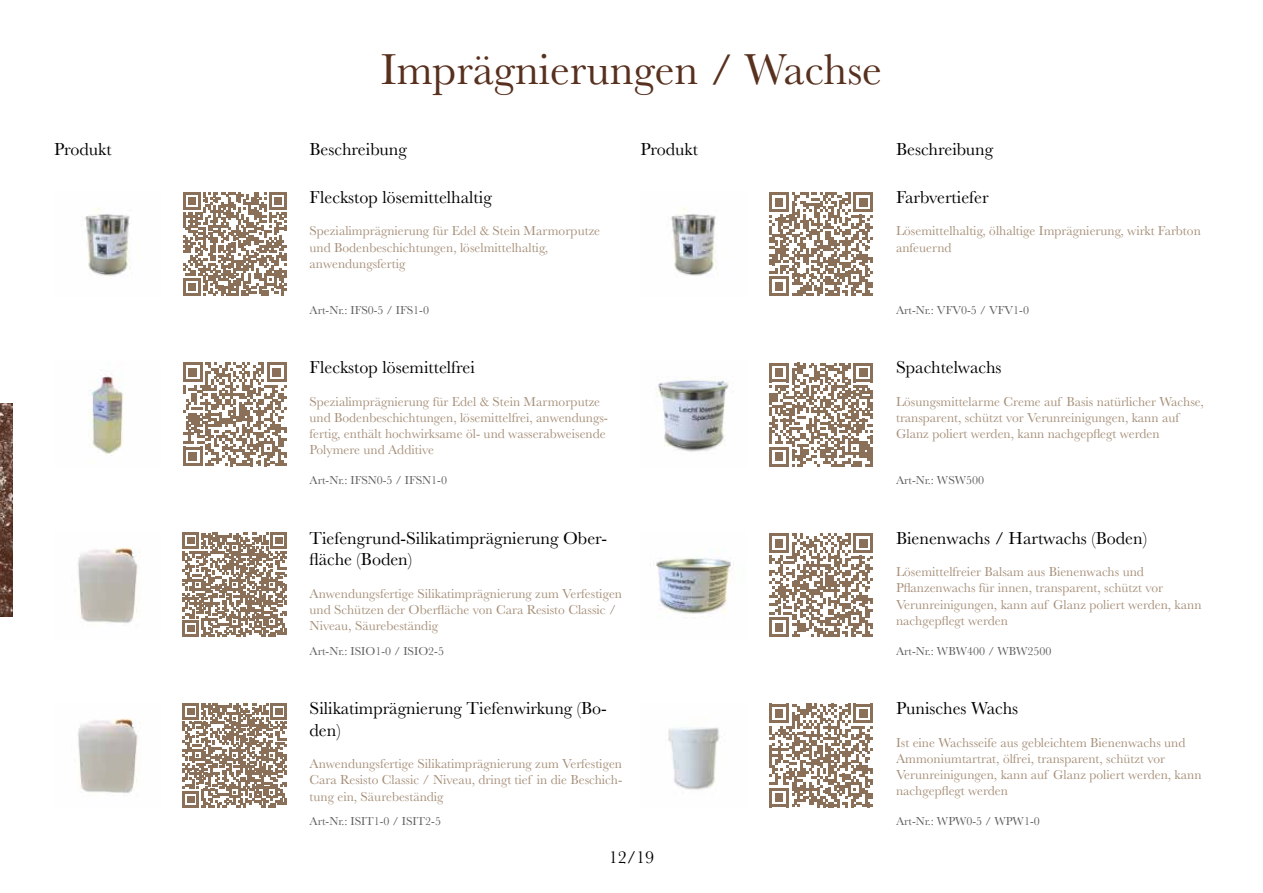
<style>
.page{position:relative;width:1263px;height:893px;background:#fff}
.page>*{position:absolute;margin:0;border:0;box-sizing:border-box;transform-origin:0 0}
.t1{font:45px "Baskerville";color:#58301e}
.t2{font:18px/21.6px "Baskerville";color:#000}
.t3{font:13.5px/16.2px "Baskerville";color:#a68f79}
.t4{font:12px "Baskerville";color:#5f5e5e}
</style>
<div class="page">
<img style="left:0;top:404px;width:12px;height:213px">
<img style="left:85px;top:208px;width:46px;height:68px">
<img style="left:671px;top:208px;width:46px;height:68px">
<svg style="left:183px;top:192px;width:104px;height:104px"></svg>
<svg style="left:769px;top:192px;width:104px;height:104px"></svg>
<img style="left:89px;top:371px;width:35px;height:83px">
<img style="left:656px;top:378px;width:73px;height:74px">
<svg style="left:183px;top:362px;width:104px;height:104px"></svg>
<svg style="left:769px;top:363px;width:104px;height:103px"></svg>
<hr style="left:870px;top:447px;width:3px;height:19px;background:#8a7058">
<img style="left:78px;top:548px;width:62px;height:75px">
<img style="left:656px;top:557px;width:78px;height:57px">
<svg style="left:183px;top:533px;width:104px;height:104px"></svg>
<svg style="left:769px;top:533px;width:104px;height:104px"></svg>
<img style="left:78px;top:718px;width:62px;height:75px">
<img style="left:668px;top:727px;width:52px;height:63px">
<svg style="left:182px;top:703px;width:94px;height:105px"></svg>
<svg style="left:183px;top:703px;width:104px;height:104px"></svg>
<svg style="left:769px;top:704px;width:104px;height:103px"></svg>
<h1 class="t1" style="left:381px;top:41px;width:503px">Imprägnierungen / Wachse</h1>
<h2 class="t2" style="left:54px;top:139px;width:59px">Produkt</h2>
<h2 class="t2" style="left:310px;top:139px;width:99px">Beschreibung</h2>
<h2 class="t2" style="left:640px;top:139px;width:59px">Produkt</h2>
<h2 class="t2" style="left:896px;top:139px;width:99px">Beschreibung</h2>
<h2 class="t2" style="left:310px;top:187px;width:184px">Fleckstop lösemittelhaltig</h2>
<p class="t3" style="left:310px;top:223px;width:292px">Spezialimprägnierung für Edel &amp; Stein Marmorputze und Bodenbeschichtungen, löselmittelhaltig, anwendungsfertig</p>
<h2 class="t2" style="left:896px;top:187px;width:94px">Farbvertiefer</h2>
<p class="t3" style="left:896px;top:223px;width:306px">Lösemittelhaltig, ölhaltige Imprägnierung, wirkt Farbton anfeuernd</p>
<p class="t4" style="left:310px;top:302px;width:121px">Art-Nr.: IFS0-5 / IFS1-0</p>
<p class="t4" style="left:896px;top:302px;width:134px">Art-Nr.: VFV0-5 / VFV1-0</p>
<h2 class="t2" style="left:310px;top:357px;width:167px">Fleckstop lösemittelfrei</h2>
<p class="t3" style="left:310px;top:393px;width:300px">Spezialimprägnierung für Edel &amp; Stein Marmorputze und Bodenbeschichtungen, lösemittelfrei, anwendungs&shy;fertig, enthält hochwirksame öl- und wasserabweisende Polymere und Additive</p>
<h2 class="t2" style="left:896px;top:357px;width:107px">Spachtelwachs</h2>
<p class="t3" style="left:896px;top:393px;width:309px">Lösungsmittelarme Creme auf Basis natürlicher Wachse, transparent, schützt vor Verunreinigungen, kann auf<br>Glanz poliert werden, kann nachgepflegt werden</p>
<p class="t4" style="left:310px;top:473px;width:139px">Art-Nr.: IFSN0-5 / IFSN1-0</p>
<p class="t4" style="left:896px;top:473px;width:90px">Art-Nr.: WSW500</p>
<h2 class="t2" style="left:310px;top:527px;width:299px">Tiefengrund-Silikatimprägnierung Ober&shy;fläche (Boden)</h2>
<p class="t3" style="left:310px;top:585px;width:314px">Anwendungsfertige Silikatimprägnierung zum Verfestigen und Schützen der Oberfläche von Cara Resisto Classic /<br>Niveau, Säurebeständig</p>
<h2 class="t2" style="left:896px;top:527px;width:252px">Bienenwachs / Hartwachs (Boden)</h2>
<p class="t3" style="left:896px;top:564px;width:307px">Lösemittelfreier Balsam aus Bienenwachs und Pflanzenwachs für innen, transparent, schützt vor Verunreinigungen, kann auf Glanz poliert werden, kann nachgepflegt werden</p>
<p class="t4" style="left:310px;top:643px;width:136px">Art-Nr.: ISIO1-0 / ISIO2-5</p>
<p class="t4" style="left:896px;top:643px;width:157px">Art-Nr.: WBW400 / WBW2500</p>
<h2 class="t2" style="left:310px;top:698px;width:299px">Silikatimprägnierung Tiefenwirkung (Bo&shy;den)</h2>
<p class="t3" style="left:310px;top:756px;width:314px;text-align:justify">Anwendungsfertige Silikatimprägnierung zum Verfestigen Cara Resisto Classic / Niveau, dringt tief in die Beschich&shy;tung ein, Säurebeständig</p>
<h2 class="t2" style="left:896px;top:698px;width:124px">Punisches Wachs</h2>
<p class="t3" style="left:896px;top:734px;width:307px">Ist eine Wachsseife aus gebleichtem Bienenwachs und Ammoniumtartrat, ölfrei, transparent, schützt vor Verunreinigungen, kann auf Glanz poliert werden, kann nachgepflegt werden</p>
<p class="t4" style="left:310px;top:814px;width:133px">Art-Nr.: ISIT1-0 / ISIT2-5</p>
<p class="t4" style="left:896px;top:814px;width:145px">Art-Nr.: WPW0-5 / WPW1-0</p>
<h2 class="t2" style="left:609px;top:846px;width:47px">12/19</h2>
</div>
